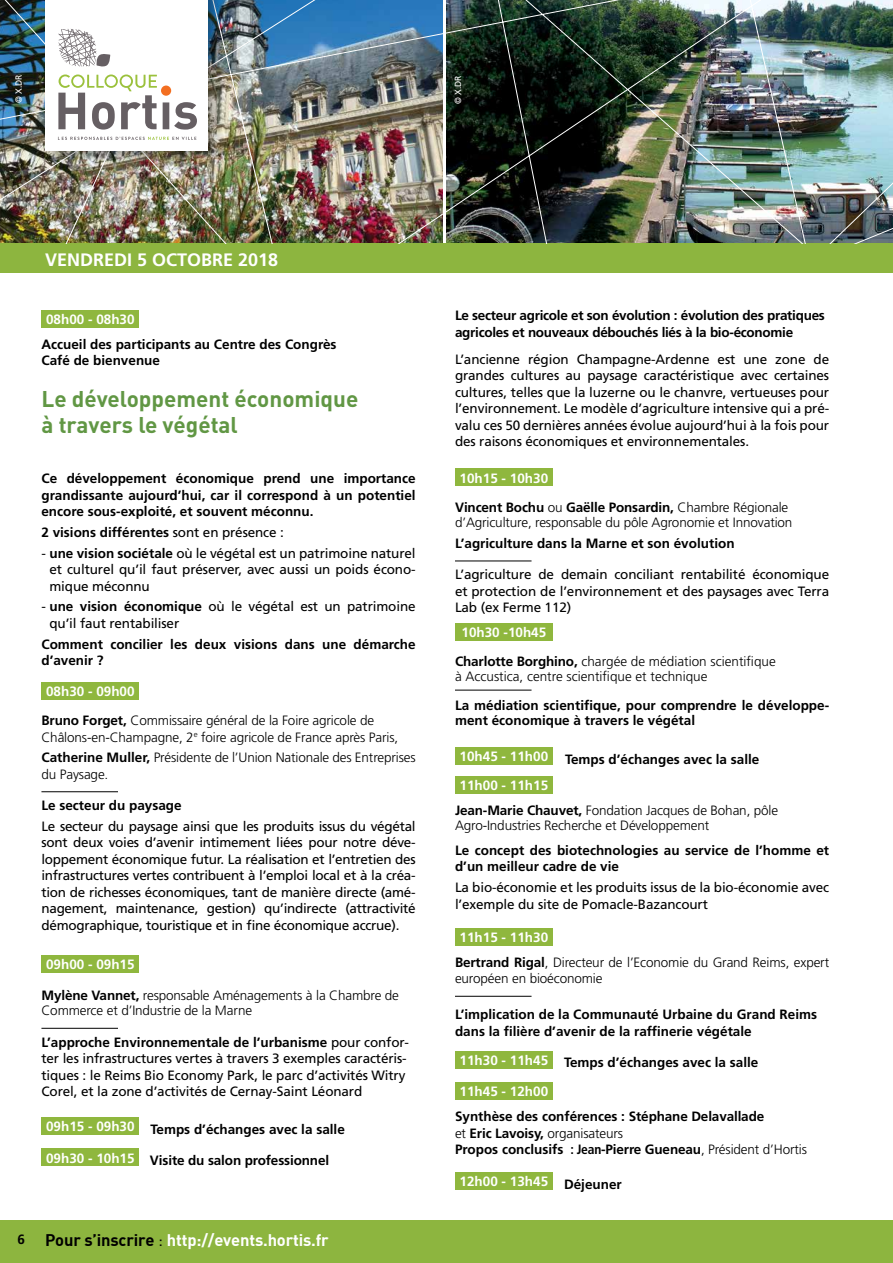
<style>
.page{position:relative;width:893px;height:1263px;background:#fff}
.page>*{position:absolute;margin:0;border:0;box-sizing:border-box;transform-origin:0 0}
.t1{font:700 22.5px/25.5px "DIN";color:#619744}
.t2{font:700 18px "Frutiger LT Std";color:#fff}
.t3{font:16.5px "DIN Bold";letter-spacing:-.01em;color:#fff}
.t4{font:13.5px/16.5px "Frutiger LT Std";letter-spacing:-.01em;color:#000;text-align:justify}
.t5{font:700 13.5px/16.5px "Frutiger LT Std";color:#000}
.t6{font:300 13.5px/29.4px "Frutiger LT Std";letter-spacing:-.01em;color:#000}
.t7{font:13.5px/16.5px "Frutiger";letter-spacing:-.02em;color:#000;text-align:justify}
.t8{font:700 13.5px/16.5px "Frutiger LT Std";letter-spacing:-.02em;color:#000}
.t9{font:700 13.5px "Frutiger LT Std";color:#fff}
.t10{font:9px "Frutiger";color:#fff;scale:.95 1}
.s1{font-weight:400}
.s2{font-weight:700}
.s3{font-weight:700;color:#fff}
.s4{font-family:"Frutiger LT Std";font-weight:700;font-size:13.5px;color:#000}
.s5{color:#000}
.s6{font-family:"DIN";color:#000}
.s7{color:#fff}
.s8{font-weight:300}
.s9{font-stretch:condensed}
</style>
<div class="page">
<div style="left:0;top:1220px;width:893px;height:43px;background:#8db53f"></div>
<hr style="left:41px;top:791px;width:77px;height:1px;background:#000">
<hr style="left:41px;top:1028px;width:77px;height:1px;background:#000">
<div style="left:41px;top:310px;width:98px;height:17px;background:#8fb73e"></div>
<div style="left:41px;top:682px;width:98px;height:17px;background:#8fb73e"></div>
<div style="left:41px;top:956px;width:98px;height:17px;background:#8fb73e"></div>
<div style="left:41px;top:1117px;width:98px;height:17px;background:#8fb73e"></div>
<div style="left:41px;top:1149px;width:98px;height:17px;background:#8fb73e"></div>
<div style="left:0;top:243px;width:893px;height:30px;background:#8db53f"></div>
<hr style="left:455px;top:561px;width:76px;height:1px;background:#000">
<hr style="left:455px;top:690px;width:76px;height:1px;background:#000">
<hr style="left:455px;top:996px;width:76px;height:1px;background:#000">
<div style="left:455px;top:469px;width:98px;height:17px;background:#8fb73e"></div>
<div style="left:455px;top:623px;width:98px;height:17px;background:#8fb73e"></div>
<div style="left:455px;top:747px;width:98px;height:17px;background:#8fb73e"></div>
<div style="left:455px;top:776px;width:98px;height:17px;background:#8fb73e"></div>
<div style="left:455px;top:928px;width:98px;height:17px;background:#8fb73e"></div>
<div style="left:455px;top:1051px;width:98px;height:17px;background:#8fb73e"></div>
<div style="left:455px;top:1083px;width:98px;height:17px;background:#8fb73e"></div>
<div style="left:455px;top:1173px;width:98px;height:17px;background:#8fb73e"></div>
<img style="left:0;top:0;width:893px;height:243px">
<div style="left:43px;top:0;width:179px;height:165px;background:#000;opacity:.3"></div>
<div style="left:45px;top:0;width:163px;height:150px;background:#fff"></div>
<svg style="left:58px;top:29px;width:52px;height:38px"></svg>
<svg style="left:58px;top:75px;width:139px;height:55px"></svg>
<svg style="left:58px;top:137px;width:138px;height:3px"></svg>
<p class="t10" style="left:13px;top:103px;width:32px;rotate:-90deg">© X.DR</p>
<p class="t10" style="left:453px;top:104px;width:32px;rotate:-90deg">© X.DR</p>
<h2 class="t2" style="left:45px;top:249px;width:235px">VENDREDI 5 OCTOBRE 2018</h2>
<p class="t9" style="left:46px;top:311px;width:90px">08h00 - 08h30</p>
<p class="t5" style="left:41px;top:336px;width:297px">Accueil des participants au Centre des Congrès<br>Café de bienvenue</p>
<h1 class="t1" style="left:41px;top:385px;width:318px">Le développement économique à travers le végétal</h1>
<p class="t5" style="left:41px;top:470px;width:376px;text-align:justify">Ce développement économique prend une importance grandissante aujourd’hui, car il correspond à un potentiel encore sous-exploité, et souvent méconnu.</p>
<p class="t5" style="left:41px;top:524px;width:244px">2 visions différentes <span class="s1">sont en présence :</span></p>
<p class="t4" style="left:49px;top:545px;width:368px;text-indent:-8px">- <span class="s2">une vision sociétale</span> où le végétal est un patrimoine naturel et culturel qu’il faut préserver, avec aussi un poids écono&shy;mique méconnu</p>
<p class="t4" style="left:49px;top:599px;width:368px;text-indent:-8px">- <span class="s2">une vision économique</span> où le végétal est un patrimoine qu’il faut rentabiliser</p>
<p class="t5" style="left:41px;top:636px;width:376px">Comment concilier les deux visions dans une démarche d’avenir ?</p>
<p class="t6" style="left:41px;top:676px;width:334px;text-indent:5px"><span class="s3">08h30 - 09h00<br></span><span class="s2">Bruno Forget,</span> Commissaire général de la Foire agricole de</p>
<p class="t6" style="left:41px;top:727px;width:376px;line-height:20.7px">Châlons-en-Champagne, 2<sup>e</sup> foire agricole de France après Paris,<br><span class="s2">Catherine Muller,</span> Présidente de l’Union Nationale des Entreprises</p>
<p class="t6" style="left:41px;top:760px;width:68px">du Paysage.</p>
<p class="t5" style="left:41px;top:797px;width:142px">Le secteur du paysage</p>
<p class="t7" style="left:41px;top:818px;width:376px">Le secteur du paysage ainsi que les produits issus du végétal sont deux voies d’avenir intimement liées pour notre déve&shy;loppement économique futur. La réalisation et l’entretien des infrastructures vertes contribuent à l’emploi local et à la créa&shy;tion de richesses économiques, tant de manière directe (amé&shy;nagement, maintenance, gestion) qu’indirecte (attractivité démographique, touristique et in fine économique accrue).</p>
<p class="t9" style="left:46px;top:957px;width:90px">09h00 - 09h15</p>
<p class="t6" style="left:41px;top:988px;width:359px;line-height:15px"><span class="s2">Mylène Vannet,</span> responsable Aménagements à la Chambre de<br>Commerce et d’Industrie de la Marne</p>
<p class="t4" style="left:41px;top:1034px;width:369px;text-align:left"><span class="s2">L’approche Environnementale de l’urbanisme</span> pour confor&shy;ter les infrastructures vertes à travers 3 exemples caractéris&shy;tiques : le Reims Bio Economy Park, le parc d’activités Witry Corel, et la zone d’activités de Cernay-Saint Léonard</p>
<p class="t9" style="left:46px;top:1118px;width:90px">09h15 - 09h30</p>
<p class="t5" style="left:151px;top:1121px;width:196px">Temps d’échanges avec la salle</p>
<p class="t9" style="left:46px;top:1150px;width:90px">09h30 - 10h15</p>
<p class="t5" style="left:150px;top:1152px;width:181px">Visite du salon professionnel</p>
<p class="t3" style="left:18px;top:1229px;width:313px"><span class="s4">6</span> <span class="s5">Pour s’inscrire</span> <span class="s6">:</span> http://events.hortis.fr</p>
<p class="t8" style="left:455px;top:307px;width:371px">Le secteur agricole et son évolution : évolution des pratiques agricoles et nouveaux débouchés liés à la bio-économie</p>
<p class="t4" style="left:455px;top:351px;width:376px">L’ancienne région Champagne-Ardenne est une zone de grandes cultures au paysage caractéristique avec certaines cultures, telles que la luzerne ou le chanvre, vertueuses pour l’environnement. Le modèle d’agriculture intensive qui a pré&shy;valu ces 50 dernières années évolue aujourd’hui à la fois pour des raisons économiques et environnementales.</p>
<p class="t5" style="left:455px;top:463px;width:335px;line-height:29.4px;text-indent:5px"><span class="s7">10h15 - 10h30<br></span>Vincent Bochu <span class="s8">ou</span> Gaëlle Ponsardin, <span class="s8">Chambre Régionale</span></p>
<p class="t6" style="left:455px;top:508px;width:339px">d’Agriculture, responsable du pôle Agronomie et Innovation</p>
<p class="t5" style="left:455px;top:535px;width:281px">L’agriculture dans la Marne et son évolution</p>
<p class="t4" style="left:455px;top:566px;width:376px">L’agriculture de demain conciliant rentabilité économique et protection de l’environnement et des paysages avec Terra Lab (ex Ferme 112)</p>
<p class="t6" style="left:455px;top:618px;width:322px;text-indent:7px"><span class="s3">10h30 -10h45<br></span><span class="s2">Charlotte Borghino,</span> chargée de médiation scientifique</p>
<p class="t6" style="left:455px;top:662px;width:254px">à Accustica, centre scientifique et technique</p>
<p class="t5" style="left:455px;top:697px;width:376px;line-height:15px">La médiation scientifique, pour comprendre le développe&shy;ment économique à travers le végétal</p>
<p class="t9" style="left:460px;top:748px;width:90px">10h45 - 11h00</p>
<p class="t5" style="left:565px;top:751px;width:196px">Temps d’échanges avec la salle</p>
<p class="t6" style="left:455px;top:773px;width:325px;line-height:24.9px;text-indent:5px"><span class="s3">11h00 - 11h15<br></span><span class="s2">Jean-Marie Chauvet,</span> Fondation Jacques de Bohan, pôle</p>
<p class="t6" style="left:455px;top:810px;width:256px">Agro-Industries Recherche et Développement</p>
<p class="t5" style="left:455px;top:842px;width:376px">Le concept des biotechnologies au service de l’homme et d’un meilleur cadre de vie</p>
<p class="t4" style="left:455px;top:879px;width:376px">La bio-économie et les produits issus de la bio-économie avec l’exemple du site de Pomacle-Bazancourt</p>
<p class="t6" style="left:455px;top:925px;width:376px;line-height:24.9px;text-indent:5px"><span class="s3">11h15 - 11h30<br></span><span class="s2">Bertrand Rigal</span>, Directeur de l’Economie du Grand Reims, expert</p>
<p class="t6" style="left:455px;top:964px;width:149px">européen en bioéconomie</p>
<p class="t5" style="left:455px;top:1006px;width:364px">L’implication de la Communauté Urbaine du Grand Reims dans la filière d’avenir de la raffinerie végétale</p>
<p class="t9" style="left:460px;top:1052px;width:90px">11h30 - 11h45</p>
<p class="t5" style="left:564px;top:1054px;width:196px">Temps d’échanges avec la salle</p>
<p class="t9" style="left:460px;top:1084px;width:90px">11h45 - 12h00</p>
<p class="t5" style="left:455px;top:1108px;width:353px">Synthèse des conférences : Stéphane Delavallade<br><span class="s8">et</span> Eric Lavoisy, <span class="s8">organisateurs<br></span>Propos conclusifs <span class="s9">: Jean</span>-Pierre Gueneau<span class="s8">, Président d’Hortis</span></p>
<p class="t9" style="left:460px;top:1174px;width:90px">12h00 - 13h45</p>
<p class="t5" style="left:564px;top:1176px;width:59px">Déjeuner</p>
</div>
